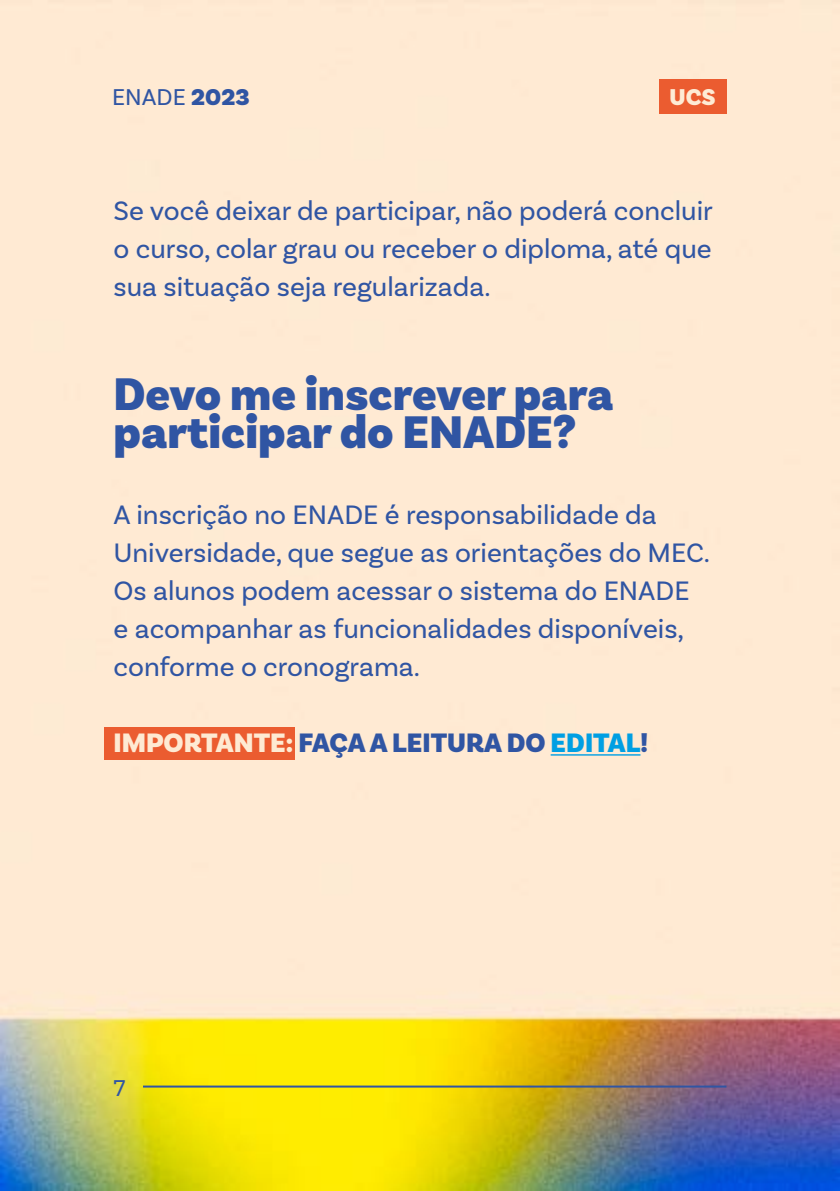
<style>
.page{position:relative;width:840px;height:1191px;background:#fff}
.page>*{position:absolute;margin:0;border:0;box-sizing:border-box;transform-origin:0 0}
.t1{font:900 48px/38px "Basic Sans";color:#3055a3}
.t2{font:28px/38px "Basic Sans";color:#3055a3;text-align:justify}
.t3{font:900 28px "Basic Sans";color:#3055a3}
.t4{font:24px "Basic Sans";color:#3055a3}
.t5{font:900 24px "Basic Sans";color:#feebd5}
.s1{font-weight:900}
.s2{color:#feead3}
.s3{color:#009fe3}
</style>
<div class="page">
<img style="left:0;top:0;width:839px;height:1191px">
<hr style="left:143px;top:1085px;width:583px;height:2px;background:#3055a3">
<div style="left:658px;top:79px;width:68px;height:34px;background:#eb5c30"></div>
<div style="left:105px;top:727px;width:190px;height:32px;background:#eb5c30"></div>
<hr style="left:550px;top:754px;width:90px;height:1px;background:#009fe3">
<p class="t4" style="left:112px;top:83px;width:139px">ENADE <span class="s1">2023</span></p>
<p class="t5" style="left:669px;top:83px;width:48px">UCS</p>
<p class="t2" style="left:113px;top:191px;width:600px">Se você deixar de participar, não poderá concluir o curso, colar grau ou receber o diploma, até que sua situação seja regularizada.</p>
<h1 class="t1" style="left:113px;top:376px;width:501px">Devo me inscrever para participar do ENADE?</h1>
<p class="t2" style="left:113px;top:495px;width:597px;text-align:left">A inscrição no ENADE é responsabilidade da Universidade, que segue as orientações do MEC.<br>Os alunos podem acessar o sistema do ENADE e acompanhar as funcionalidades disponíveis, conforme o cronograma.</p>
<p class="t3" style="left:113px;top:725px;width:535px"><span class="s2">IMPORTANTE:</span> FAÇA A LEITURA DO <span class="s3">EDITAL</span>!</p>
<p class="t4" style="left:113px;top:1073px;width:14px">7</p>
</div>
